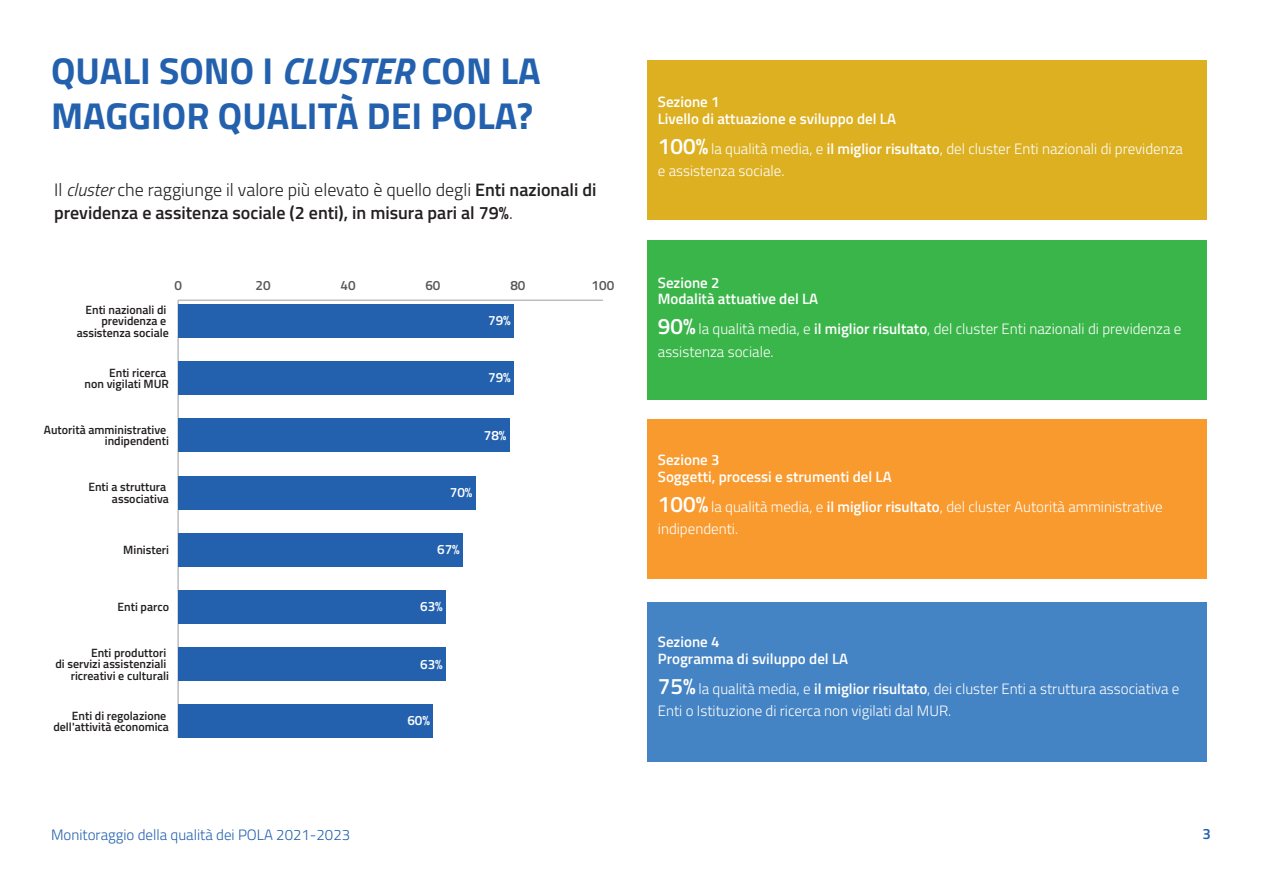
<style>
.page{position:relative;width:1263px;height:893px;background:#fff}
.page>*{position:absolute;margin:0;border:0;box-sizing:border-box;transform-origin:0 0}
.t1{font:700 37.5px/45px "Titillium Web";color:#2361ae}
.t2{font:600 18px/22.5px "Titillium Web";color:#231f20}
.t3{font:300 15px/22.5px "Titillium Web";color:#fff}
.t4{font:600 15px/16.5px "Titillium Web";color:#fff}
.t5{font:300 15px "Titillium Web";color:#2361ae}
.t6{font:600 15px "Titillium Web";color:#2361ae}
.t7{font:600 13.5px "Titillium Web";color:#fff}
.t8{font:600 13.5px "Titillium Web";color:#57585a}
.t9{font:600 12px/11.6px "Titillium Web";color:#231f20;text-align:right}
.s1{font-style:italic}
.s2{font-weight:300}
.s3{font-weight:300;font-style:italic}
.s4{font-weight:600;font-size:22.5px}
.s5{font-weight:600}
</style>
<div class="page">
<hr style="left:178px;top:299px;width:425px;height:2px;background:#bcbdc0">
<hr style="left:177px;top:300px;width:2px;height:438px;background:#bcbdc0">
<div style="left:178px;top:304px;width:336px;height:34px;background:#2361ae"></div>
<div style="left:178px;top:361px;width:336px;height:34px;background:#2361ae"></div>
<div style="left:178px;top:419px;width:331px;height:33px;background:#2361ae"></div>
<div style="left:178px;top:476px;width:297px;height:33px;background:#2361ae"></div>
<div style="left:178px;top:533px;width:285px;height:33px;background:#2361ae"></div>
<div style="left:178px;top:590px;width:268px;height:34px;background:#2361ae"></div>
<div style="left:178px;top:648px;width:268px;height:33px;background:#2361ae"></div>
<div style="left:178px;top:705px;width:255px;height:33px;background:#2361ae"></div>
<div style="left:647px;top:60px;width:559px;height:160px;background:#ddb022"></div>
<div style="left:647px;top:240px;width:559px;height:159px;background:#3ab54a"></div>
<div style="left:647px;top:420px;width:559px;height:159px;background:#f89a2e"></div>
<div style="left:647px;top:603px;width:559px;height:159px;background:#4483c4"></div>
<h1 class="t1" style="left:51px;top:46px;width:491px">QUALI SONO I <span class="s1">CLUSTER</span> CON LA<br>MAGGIOR QUALITÀ DEI POLA?</h1>
<p class="t2" style="left:54px;top:178px;width:544px"><span class="s2">Il</span> <span class="s3">cluster</span> <span class="s2">che raggiunge il valore più elevato è quello degli</span> Enti nazionali di previdenza e assitenza sociale (2 enti), in misura pari al 79%<span class="s2">.</span></p>
<p class="t8" style="left:174px;top:275px;width:9px">0</p>
<p class="t8" style="left:255px;top:275px;width:17px">20</p>
<p class="t8" style="left:340px;top:275px;width:17px">40</p>
<p class="t8" style="left:425px;top:275px;width:17px">60</p>
<p class="t8" style="left:510px;top:275px;width:17px">80</p>
<p class="t8" style="left:591px;top:275px;width:24px">100</p>
<p class="t9" style="left:77px;top:303px;width:94px">Enti nazionali di previdenza e assistenza sociale</p>
<p class="t7" style="left:488px;top:310px;width:24px">79%</p>
<p class="t7" style="left:488px;top:367px;width:24px">79%</p>
<p class="t9" style="left:85px;top:366px;width:86px">Enti ricerca<br>non vigilati MUR</p>
<p class="t9" style="left:44px;top:423px;width:127px">Autorità amministrative indipendenti</p>
<p class="t7" style="left:484px;top:425px;width:24px">78%</p>
<p class="t9" style="left:88px;top:480px;width:82px">Enti a struttura associativa</p>
<p class="t7" style="left:450px;top:482px;width:24px">70%</p>
<p class="t9" style="left:123px;top:543px;width:47px">Ministeri</p>
<p class="t7" style="left:437px;top:539px;width:24px">67%</p>
<p class="t9" style="left:118px;top:601px;width:53px">Enti parco</p>
<p class="t7" style="left:420px;top:596px;width:24px">63%</p>
<p class="t9" style="left:55px;top:646px;width:115px">Enti produttori<br>di servizi assistenziali ricreativi e culturali</p>
<p class="t7" style="left:420px;top:654px;width:24px">63%</p>
<p class="t9" style="left:53px;top:709px;width:117px">Enti di regolazione dell'attività economica</p>
<p class="t7" style="left:407px;top:711px;width:24px">60%</p>
<p class="t4" style="left:658px;top:93px;width:240px">Sezione 1<br>Livello di attuazione e sviluppo del LA</p>
<p class="t3" style="left:658px;top:137px;width:527px"><span class="s4">100%</span> la qualità media, e <span class="s5">il miglior risultato</span>, del cluster Enti nazionali di previdenza e assistenza sociale.</p>
<p class="t4" style="left:658px;top:274px;width:162px">Sezione 2<br>Modalità attuative del LA</p>
<p class="t3" style="left:658px;top:317px;width:525px"><span class="s4">90%</span> la qualità media, e <span class="s5">il miglior risultato</span>, del cluster Enti nazionali di previdenza e assistenza sociale.</p>
<p class="t4" style="left:658px;top:451px;width:235px">Sezione 3<br>Soggetti, processi e strumenti del LA</p>
<p class="t3" style="left:658px;top:495px;width:506px"><span class="s4">100%</span> la qualità media, e <span class="s5">il miglior risultato</span>, del cluster Autorità amministrative indipendenti.</p>
<p class="t4" style="left:658px;top:633px;width:192px">Sezione 4<br>Programma di sviluppo del LA</p>
<p class="t3" style="left:658px;top:677px;width:523px"><span class="s4">75%</span> la qualità media, e <span class="s5">il miglior risultato</span>, dei cluster Enti a struttura associativa e<br>Enti o Istituzione di ricerca non vigilati dal MUR.</p>
<p class="t5" style="left:51px;top:824px;width:301px">Monitoraggio della qualità dei POLA 2021-2023</p>
<p class="t6" style="left:1202px;top:823px;width:10px">3</p>
</div>
